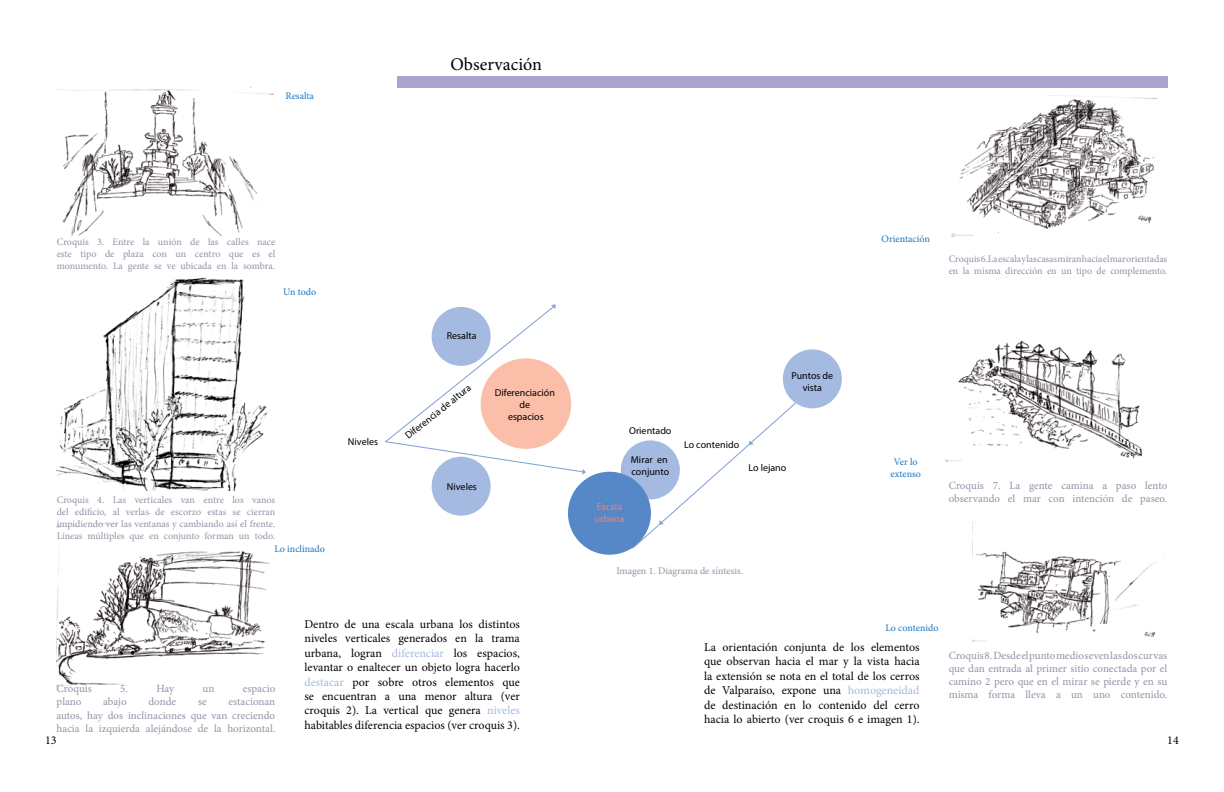
<style>
.page{position:relative;width:1224px;height:792px;background:#fff}
.page>*{position:absolute;margin:0;border:0;box-sizing:border-box;transform-origin:0 0}
.t1{font:18px "Minion Pro";color:#000}
.t2{font:12px/14.4px "Minion Pro";color:#000;text-align:justify}
.t3{font:11px/13.2px "Minion Pro";color:#9292a7;text-align:justify}
.t4{font:10px/12px "Minion Pro";letter-spacing:-.005em;color:#9292a7;text-align:justify}
.t5{font:10px/12px "Myriad Pro";color:#000;text-align:center}
.t6{font:10px/12px "Minion Pro";color:#1c75bc;text-align:center}
.t7{font:10px/12px "Myriad Pro";color:#f48268}
.s1{color:#a4bae0}
</style>
<div class="page">
<img style="left:57px;top:89px;width:216px;height:148px">
<img style="left:952px;top:95px;width:205px;height:141px">
<img style="left:972px;top:523px;width:192px;height:119px">
<img style="left:946px;top:277px;width:197px;height:185px">
<img style="left:57px;top:551px;width:213px;height:135px">
<img style="left:57px;top:277px;width:212px;height:251px">
<div style="left:57px;top:491px;width:211px;height:22px;background:#fff"></div>
<div style="left:783px;top:349px;width:59px;height:59px;background:#a4bae0;border-radius:50%"></div>
<svg style="left:385px;top:307px;width:412px;height:243px"></svg>
<svg style="left:659px;top:520px;width:5px;height:5px"></svg>
<svg style="left:551px;top:304px;width:5px;height:5px"></svg>
<svg style="left:582px;top:469px;width:4px;height:6px"></svg>
<svg style="left:749px;top:440px;width:5px;height:5px"></svg>
<div style="left:397px;top:76px;width:770px;height:12px;background:#aaa4d1"></div>
<p class="t6" style="left:285px;top:90px;width:30px">Resalta</p>
<h1 class="t1" style="left:450px;top:52px;width:93px">Observación</h1>
<p class="t4" style="left:57px;top:236px;width:220px">Croquis 3. Entre la unión de las calles nace este tipo de plaza con un centro que es el monumento. La gente se ve ubicada en la sombra.</p>
<p class="t6" style="left:283px;top:286px;width:35px">Un todo</p>
<p class="t4" style="left:57px;top:494px;width:220px">Croquis 4. Las verticales van entre los vanos del edificio, al verlas de escorzo estas se cierran impidiendo ver las ventanas y cambiando así el frente.<br>Líneas múltiples que en conjunto forman un todo.</p>
<p class="t6" style="left:274px;top:543px;width:52px">Lo inclinado</p>
<p class="t5" style="left:348px;top:436px;width:32px">Niveles</p>
<p class="t5" style="left:447px;top:329px;width:31px">Resalta</p>
<p class="t5" style="left:402px;top:432px;width:83px;rotate:-38deg">Diferencia de altura</p>
<p class="t5" style="left:495px;top:386px;width:62px">Diferenciación de<br>espacios</p>
<p class="t5" style="left:447px;top:480px;width:32px">Niveles</p>
<p class="t5" style="left:792px;top:369px;width:43px">Puntos de vista</p>
<p class="t5" style="left:629px;top:425px;width:44px">Orientado</p>
<p class="t5" style="left:631px;top:454px;width:40px;text-align:left">Mirar en conjunto</p>
<p class="t7" style="left:595px;top:501px;width:31px">Escala urbana</p>
<p class="t5" style="left:684px;top:439px;width:57px">Lo contenido</p>
<p class="t5" style="left:748px;top:462px;width:39px">Lo lejano</p>
<p class="t4" style="left:616px;top:565px;width:128px">Imagen 1. Diagrama de síntesis.</p>
<p class="t6" style="left:882px;top:233px;width:50px">Orientación</p>
<p class="t4" style="left:949px;top:253px;width:220px">Croquis 6.La escala y las casas miran hacia el mar orientadas en la misma dirección en un tipo de complemento.</p>
<p class="t6" style="left:891px;top:456px;width:32px">Ver lo extenso</p>
<p class="t3" style="left:949px;top:479px;width:220px">Croquis 7. La gente camina a paso lento observando el mar con intención de paseo.</p>
<p class="t2" style="left:304px;top:617px;width:217px">Dentro de una escala urbana los distintos niveles verticales generados en la trama urbana, logran <span class="s1">diferenciar</span> los espacios, levantar o enaltecer un objeto logra hacerlo <span class="s1">destacar</span> por sobre otros elementos que se encuentran a una menor altura (ver croquis 2). La vertical que genera <span class="s1">niveles </span>habitables diferencia espacios (ver croquis 3).</p>
<p class="t6" style="left:885px;top:622px;width:55px">Lo contenido</p>
<p class="t2" style="left:704px;top:640px;width:217px">La orientación conjunta de los elementos que observan hacia el mar y la vista hacia la extensión se nota en el total de los cerros de Valparaíso, expone una <span class="s1">homogeneidad </span>de destinación en lo contenido del cerro hacia lo abierto (ver croquis 6 e imagen 1).</p>
<p class="t3" style="left:949px;top:648px;width:220px">Croquis8. Desdeelpuntomediosevenlasdoscurvas que dan entrada al primer sitio conectada por el camino 2 pero que en el mirar se pierde y en su misma forma lleva a un uno contenido.</p>
<p class="t3" style="left:57px;top:682px;width:37px">Croquis</p>
<p class="t3" style="left:120px;top:682px;width:9px">5.</p>
<p class="t3" style="left:156px;top:682px;width:19px">Hay</p>
<p class="t3" style="left:203px;top:682px;width:13px">un</p>
<p class="t3" style="left:243px;top:682px;width:34px">espacio</p>
<p class="t3" style="left:57px;top:695px;width:26px">plano</p>
<p class="t3" style="left:103px;top:695px;width:25px">abajo</p>
<p class="t3" style="left:149px;top:695px;width:29px">donde</p>
<p class="t3" style="left:198px;top:695px;width:10px">se</p>
<p class="t3" style="left:57px;top:695px;width:220px;text-indent:172px">estacionan autos, hay dos inclinaciones que van creciendo hacia la izquierda alejándose de la horizontal.</p>
<p class="t2" style="left:45px;top:733px;width:13px">13</p>
<p class="t2" style="left:1167px;top:733px;width:13px">14</p>
</div>
